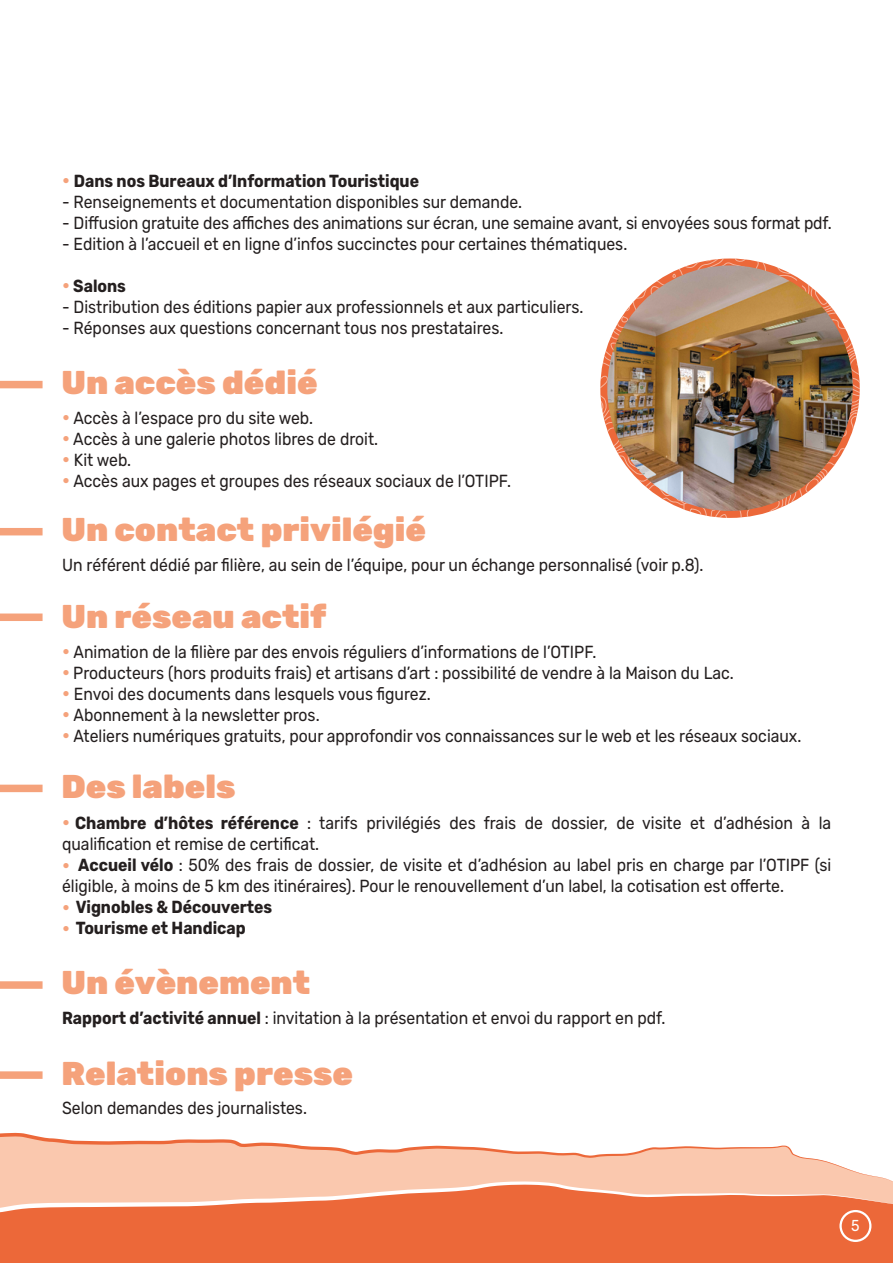
<style>
.page{position:relative;width:893px;height:1263px;background:#fff}
.page>*{position:absolute;margin:0;border:0;box-sizing:border-box;transform-origin:0 0}
.t1{font:900 33px "Rubik";color:#f5a27b}
.t2{font:17.55px/21px "Rubik";color:#241f1f;scale:.9 1}
.t3{font:700 17.55px "Rubik";color:#241f1f;scale:.9 1}
.t4{font:15.9px "Rubik";color:#fff;scale:.9 1}
.s1{font-weight:400;font-size:24px;color:#f5a27b}
.s2{font-size:24px;color:#f5a27b}
.s3{font-weight:700}
</style>
<div class="page">
<svg style="left:0;top:1133px;width:892px;height:48px;fill:#fac8ae"></svg>
<svg style="left:0;top:1181px;width:893px;height:82px;background:#ef7e55"></svg>
<div style="left:0;top:785px;width:43px;height:7px;background:#f5a27b"></div>
<div style="left:0;top:613px;width:43px;height:8px;background:#f5a27b"></div>
<div style="left:0;top:528px;width:43px;height:7px;background:#f5a27b"></div>
<div style="left:0;top:1071px;width:43px;height:8px;background:#f5a27b"></div>
<div style="left:0;top:981px;width:43px;height:8px;background:#f5a27b"></div>
<div style="left:0;top:381px;width:43px;height:7px;background:#f5a27b"></div>
<div style="left:839px;top:1210px;width:32px;height:32px;border:2px solid #fff;border-radius:50%"></div>
<svg style="left:600px;top:258px;width:260px;height:260px"></svg>
<img style="left:607px;top:265px;width:246px;height:246px;border-radius:123px">
<p class="t3" style="left:62px;top:171px;width:398px"><span class="s1">·</span> Dans nos Bureaux d’Information Touristique</p>
<p class="t2" style="left:62px;top:191px;width:513px">- Renseignements et documentation disponibles sur demande.</p>
<p class="t2" style="left:62px;top:212px;width:857px">- Diffusion gratuite des affiches des animations sur écran, une semaine avant, si envoyées sous format pdf.</p>
<p class="t2" style="left:62px;top:233px;width:629px">- Edition à l’accueil et en ligne d’infos succinctes pour certaines thématiques.</p>
<p class="t3" style="left:62px;top:276px;width:72px"><span class="s1">·</span> Salons</p>
<p class="t2" style="left:62px;top:296px;width:581px">- Distribution des éditions papier aux professionnels et aux particuliers.</p>
<p class="t2" style="left:62px;top:317px;width:492px">- Réponses aux questions concernant tous nos prestataires.</p>
<h1 class="t1" style="left:61px;top:364px;width:258px">Un accès dédié</h1>
<p class="t2" style="left:62px;top:408px;width:500px"><span class="s2">·</span> Accès à l’espace pro du site web.<br><span class="s2">·</span> Accès à une galerie photos libres de droit.<br><span class="s2">·</span> Kit web.<br><span class="s2">·</span> Accès aux pages et groupes des réseaux sociaux de l’OTIPF.</p>
<h1 class="t1" style="left:61px;top:511px;width:366px">Un contact privilégié</h1>
<p class="t2" style="left:62px;top:555px;width:714px">Un référent dédié par filière, au sein de l’équipe, pour un échange personnalisé (voir p.8).</p>
<h1 class="t1" style="left:61px;top:598px;width:267px">Un réseau actif</h1>
<p class="t2" style="left:62px;top:642px;width:823px"><span class="s2">·</span> Animation de la filière par des envois réguliers d’informations de l’OTIPF.<br><span class="s2">·</span> Producteurs (hors produits frais) et artisans d’art : possibilité de vendre à la Maison du Lac.<br><span class="s2">·</span> Envoi des documents dans lesquels vous figurez.<br><span class="s2">·</span> Abonnement à la newsletter pros.<br><span class="s2">·</span> Ateliers numériques gratuits, pour approfondir vos connaissances sur le web et les réseaux sociaux.</p>
<h1 class="t1" style="left:61px;top:768px;width:176px">Des labels</h1>
<p class="t2" style="left:62px;top:813px;width:856px"><span class="s2">·</span> <span class="s3">Chambre d’hôtes référence</span> : tarifs privilégiés des frais de dossier, de visite et d’adhésion à la qualification et remise de certificat.<br><span class="s2">·</span> <span class="s3">Accueil vélo</span> : 50% des frais de dossier, de visite et d’adhésion au label pris en charge par l’OTIPF (si éligible, à moins de 5 km des itinéraires). Pour le renouvellement d’un label, la cotisation est offerte.<br><span class="s2">·</span> <span class="s3">Vignobles &amp; Découvertes<br></span><span class="s2">·</span> <span class="s3">Tourisme et Handicap</span></p>
<h1 class="t1" style="left:61px;top:964px;width:251px">Un évènement</h1>
<p class="t2" style="left:62px;top:1008px;width:672px"><span class="s3">Rapport d’activité annuel</span> : invitation à la présentation et envoi du rapport en pdf.</p>
<h1 class="t1" style="left:61px;top:1055px;width:293px">Relations presse</h1>
<p class="t2" style="left:62px;top:1098px;width:274px">Selon demandes des journalistes.</p>
<p class="t4" style="left:851px;top:1216px;width:11px">5</p>
</div>
